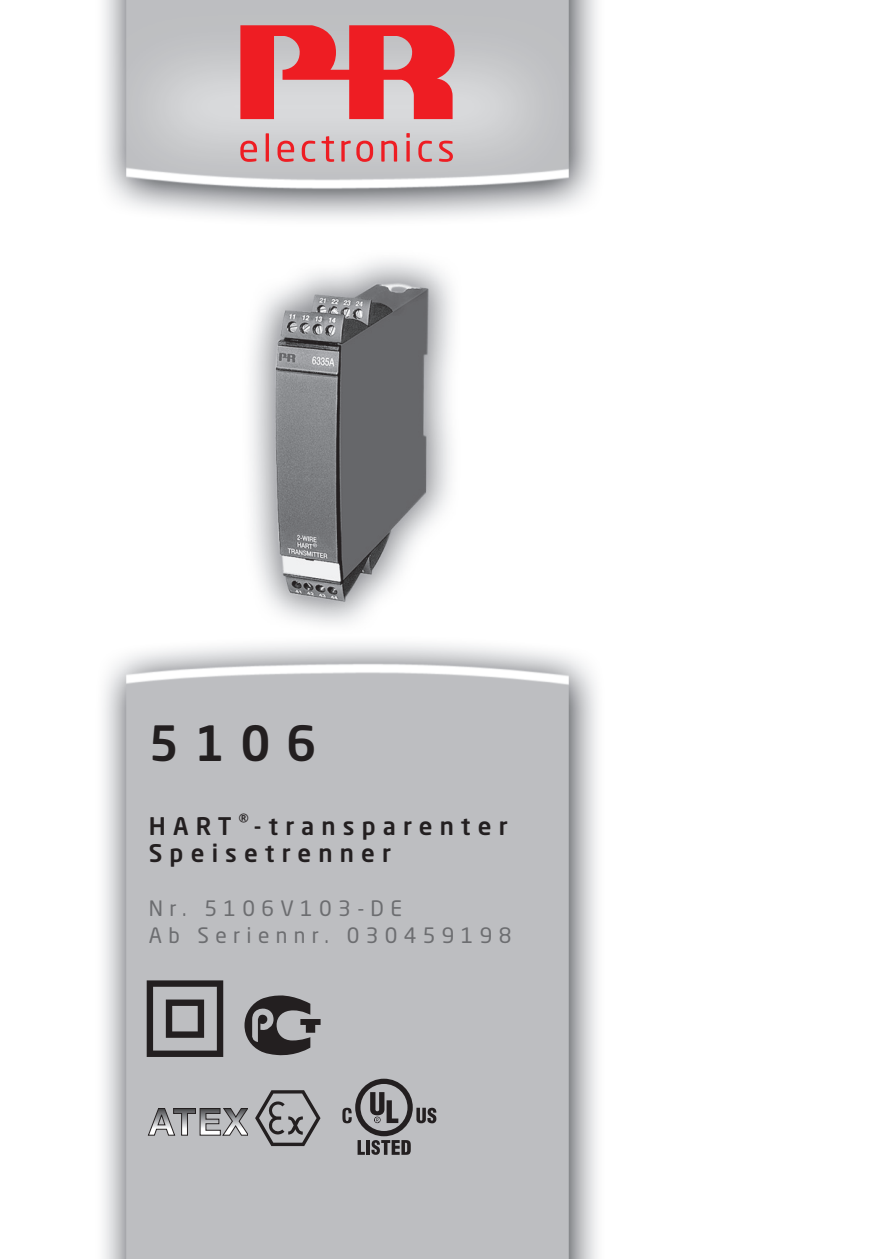
<style>
.page{position:relative;width:893px;height:1259px;background:#fff}
.page>*{position:absolute;margin:0;border:0;box-sizing:border-box;transform-origin:0 0}
.t1{font:500 48px "Neo Sans Pro";color:#231f20}
.t2{font:500 24px/27px "Neo Sans Pro";letter-spacing:.3em;color:#231f20}
.t3{font:21px/27px "Neo Sans Pro";letter-spacing:.3em;color:#6c6d70}
</style>
<div class="page">
<img style="left:251px;top:260px;width:202px;height:364px">
<img style="left:103px;top:643px;width:494px;height:616px">
<img style="left:103px;top:0;width:494px;height:219px">
<svg style="left:240px;top:141px;width:17px;height:21px"></svg>
<svg style="left:266px;top:133px;width:3px;height:29px"></svg>
<svg style="left:278px;top:141px;width:16px;height:21px"></svg>
<svg style="left:302px;top:141px;width:13px;height:21px"></svg>
<svg style="left:322px;top:136px;width:12px;height:26px"></svg>
<svg style="left:341px;top:141px;width:32px;height:21px"></svg>
<svg style="left:381px;top:141px;width:16px;height:21px"></svg>
<svg style="left:406px;top:133px;width:4px;height:29px"></svg>
<svg style="left:418px;top:141px;width:14px;height:21px"></svg>
<svg style="left:439px;top:141px;width:14px;height:21px"></svg>
<svg style="left:240px;top:25px;width:215px;height:94px"></svg>
<svg style="left:147px;top:1107px;width:101px;height:29px"></svg>
<svg style="left:255px;top:1090px;width:65px;height:56px"></svg>
<svg style="left:147px;top:980px;width:76px;height:77px"></svg>
<svg style="left:342px;top:1078px;width:94px;height:76px"></svg>
<svg style="left:244px;top:995px;width:77px;height:60px"></svg>
<h1 class="t1" style="left:149px;top:713px;width:169px">5106</h1>
<p class="t2" style="left:149px;top:812px;width:361px">HART <sup>®</sup>-transparenter<br>Speisetrenner</p>
<p class="t3" style="left:149px;top:894px;width:364px">Nr. 5106V103-DE<br>Ab Seriennr. 030459198</p>
</div>
